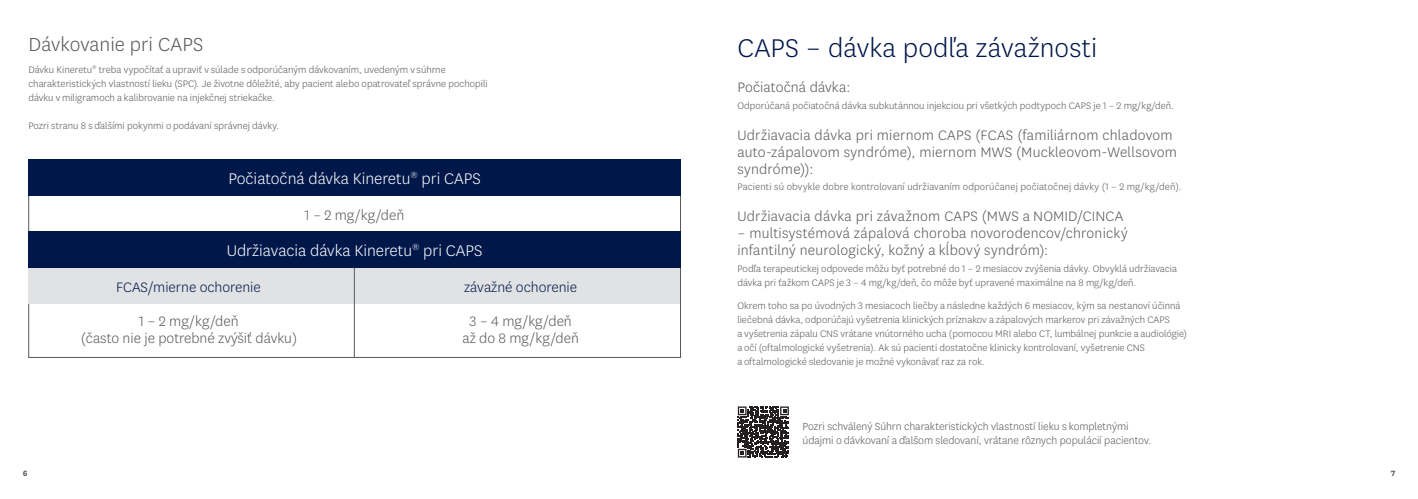
<style>
.page{position:relative;width:1418px;height:499px;background:#fff}
.page>*{position:absolute;margin:0;border:0;box-sizing:border-box;transform-origin:0 0}
.Head{font:300 30px "National";letter-spacing:.005em;color:#00174a}
.Head-2{font:300 22px "National";letter-spacing:.005em;color:#57585a}
.Subhead{font:300 18px "National";color:#fff}
.Head-3{font:300 16px/17px "National";letter-spacing:.015em;color:#57585a}
.Subhead-2{font:300 16px/17px "National";color:#57585a;text-align:center}
.Subhead-3{font:300 16px "National";color:#00174a}
.Body{font:300 12px/14px "National";letter-spacing:-.005em;color:#57585a}
.Body-2{font:300 11px/14px "National";color:#57585a}
.Body-3{font:700 9px "National";color:#57585a}
</style>
<div class="page">
<div style="left:29px;top:268px;width:651px;height:36px;background:#e1e2e4"></div>
<div style="left:29px;top:160px;width:651px;height:36px;background:#00174a"></div>
<div style="left:29px;top:232px;width:651px;height:36px;background:#00174a"></div>
<hr style="left:354px;top:268px;width:1px;height:90px;background:#57585a">
<div style="left:735px;top:404px;width:56px;height:56px;background:linear-gradient(to right,#fff,#fff)"></div>
<svg style="left:737px;top:406px;width:51px;height:51px"></svg>
<p class="Head-2" style="left:29px;top:31px;width:176px">Dávkovanie pri CAPS</p>
<p class="Body-2" style="left:28px;top:62px;width:461px">Dávku Kineretu<sup>®</sup> treba vypočítať a upraviť v súlade s odporúčaným dávkovaním, uvedeným v súhrne charakteristických vlastností lieku (SPC). Je životne dôležité, aby pacient alebo opatrovateľ správne pochopili dávku v miligramoch a kalibrovanie na injekčnej striekačke.</p>
<p class="Body-2" style="left:28px;top:118px;width:252px">Pozri stranu 8 s ďalšími pokynmi o podávaní správnej dávky.</p>
<p class="Subhead" style="left:228px;top:168px;width:254px">Počiatočná dávka Kineretu<sup>®</sup> pri CAPS</p>
<p class="Subhead-2" style="left:305px;top:206px;width:101px">1 – 2 mg/kg/deň</p>
<p class="Subhead" style="left:227px;top:240px;width:257px">Udržiavacia dávka Kineretu<sup>®</sup> pri CAPS</p>
<p class="Body-3" style="left:23px;top:466px;width:6px">6</p>
<p class="Subhead-3" style="left:116px;top:277px;width:146px">FCAS/mierne ochorenie</p>
<p class="Subhead-3" style="left:464px;top:277px;width:115px">závažné ochorenie</p>
<p class="Subhead-2" style="left:81px;top:312px;width:218px">1 – 2 mg/kg/deň<br>(často nie je potrebné zvýšiť dávku)</p>
<p class="Subhead-2" style="left:469px;top:312px;width:104px">3 – 4 mg/kg/deň</p>
<p class="Subhead-2" style="left:462px;top:329px;width:118px">až do 8 mg/kg/deň</p>
<p class="Head" style="left:737px;top:29px;width:361px">CAPS – dávka podľa závažnosti</p>
<p class="Head-3" style="left:737px;top:78px;width:114px">Počiatočná dávka:</p>
<p class="Body-2" style="left:737px;top:98px;width:438px">Odporúčaná počiatočná dávka subkutánnou injekciou pri všetkých podtypoch CAPS je 1 – 2 mg/kg/deň.</p>
<p class="Head-3" style="left:737px;top:126px;width:441px">Udržiavacia dávka pri miernom CAPS (FCAS (familiárnom chladovom auto-zápalovom syndróme), miernom MWS (Muckleovom-Wellsovom syndróme)):</p>
<p class="Body-2" style="left:737px;top:180px;width:445px">Pacienti sú obvykle dobre kontrolovaní udržiavaním odporúčanej počiatočnej dávky (1 – 2 mg/kg/deň).</p>
<p class="Head-3" style="left:737px;top:207px;width:387px">Udržiavacia dávka pri závažnom CAPS (MWS a NOMID/CINCA</p>
<p class="Head-3" style="left:737px;top:224px;width:392px">– multisystémová zápalová choroba novorodencov/chronický infantilný neurologický, kožný a kĺbový syndróm):</p>
<p class="Body-2" style="left:737px;top:261px;width:441px">Podľa terapeutickej odpovede môžu byť potrebné do 1 – 2 mesiacov zvýšenia dávky. Obvyklá udržiavacia dávka pri ťažkom CAPS je 3 – 4 mg/kg/deň, čo môže byť upravené maximálne na 8 mg/kg/deň.</p>
<p class="Body-2" style="left:737px;top:298px;width:451px">Okrem toho sa po úvodných 3 mesiacoch liečby a následne každých 6 mesiacov, kým sa nestanoví účinná liečebná dávka, odporúčajú vyšetrenia klinických príznakov a zápalových markerov pri závažných CAPS<br>a vyšetrenia zápalu CNS vrátane vnútorného ucha (pomocou MRI alebo CT, lumbálnej punkcie a audiológie) a očí (oftalmologické vyšetrenia). Ak sú pacienti dostatočne klinicky kontrolovaní, vyšetrenie CNS<br>a oftalmologické sledovanie je možné vykonávať raz za rok.</p>
<p class="Body" style="left:802px;top:419px;width:350px">Pozri schválený Súhrn charakteristických vlastností lieku s kompletnými údajmi o dávkovaní a ďalšom sledovaní, vrátane rôznych populácií pacientov.</p>
<p class="Body-3" style="left:1390px;top:466px;width:6px">7</p>
</div>
